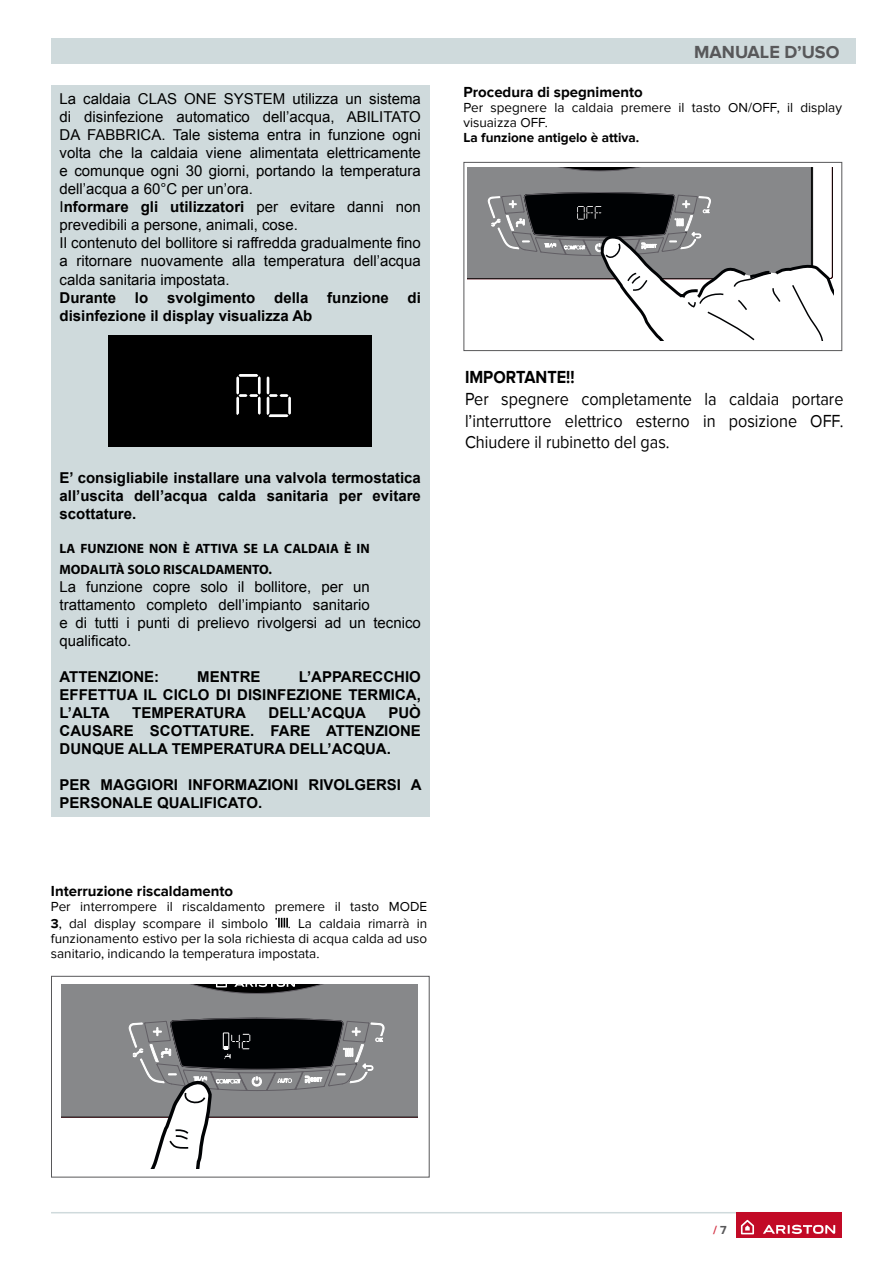
<style>
.page{position:relative;width:893px;height:1263px;background:#fff}
.page>*{position:absolute;margin:0;border:0;box-sizing:border-box;transform-origin:0 0}
.t1{font:18px/21.6px "Proxima Nova";color:#000;text-align:justify;scale:.9 1}
.t2{font:700 18px "Proxima Nova";color:#58585a}
.t3{font:700 18px "Proxima Nova";color:#000;scale:.9 1}
.t4{font:15px/18px "Arial";color:#000}
.t5{font:700 15px/18px "Arial";color:#000;text-align:justify}
.t6{font:700 15px "Proxima Nova";color:#000}
.t7{font:13.5px/15px "Proxima Nova";color:#000}
.t8{font:700 13.5px/21.6px "Myriad Pro";color:#000}
.t9{font:700 13.5px "Proxima Nova";color:#000}
.t10{font:700 12px "Proxima Nova";color:#d43345}
.s1{font-weight:700}
.s2{color:#58585a}
</style>
<div class="page">
<hr style="left:51px;top:1212px;width:791px;height:1px;background:#cfdadc">
<div style="left:736px;top:1212px;width:106px;height:26px;background:#c20a26"></div>
<svg style="left:741px;top:1220px;width:13px;height:14px"></svg>
<svg style="left:763px;top:1225px;width:72px;height:9px"></svg>
<div style="left:51px;top:38px;width:804px;height:26px;background:#cfdadc"></div>
<div style="left:51px;top:976px;width:379px;height:201px;border:1px solid #58585a"></div>
<div style="left:62px;top:985px;width:355px;height:132px;background:#87888a"></div>
<hr style="left:62px;top:1117px;width:355px;height:1px;background:#000">
<svg style="left:170px;top:985px;width:173px;height:9px;background:#575759"></svg>
<svg style="left:64px;top:1018px;width:320px;height:151px"></svg>
<svg style="left:275px;top:918px;width:13px;height:9px"></svg>
<div style="left:463px;top:162px;width:379px;height:189px;border:1px solid #58585a"></div>
<svg style="left:468px;top:168px;width:365px;height:173px"></svg>
<div style="left:51px;top:85px;width:378px;height:732px;background:#cfdadc"></div>
<div style="left:109px;top:335px;width:263px;height:111px;background:#000"></div>
<svg style="left:267px;top:376px;width:24px;height:41px"></svg>
<svg style="left:236px;top:374px;width:25px;height:41px"></svg>
<p class="t4" style="left:60px;top:90px;width:363px">La caldaia CLAS ONE SYSTEM utilizza un sistema di disinfezione automatico dell’acqua, ABILITATO DA FABBRICA. Tale sistema entra in funzione ogni volta che la caldaia viene alimentata elettricamente e comunque ogni 30 giorni, portando la temperatura dell’acqua a 60°C per un’ora.<br>I<span class="s1">nformare gli utilizzatori</span> per evitare danni non prevedibili a persone, animali, cose.<br>Il contenuto del bollitore si raffredda gradualmente fino a ritornare nuovamente alla temperatura dell’acqua calda sanitaria impostata.</p>
<p class="t5" style="left:60px;top:289px;width:58px">Durante</p>
<p class="t5" style="left:135px;top:289px;width:15px">lo</p>
<p class="t5" style="left:167px;top:289px;width:90px">svolgimento</p>
<p class="t5" style="left:274px;top:289px;width:36px">della</p>
<p class="t5" style="left:327px;top:289px;width:63px">funzione</p>
<p class="t5" style="left:408px;top:289px;width:15px">di</p>
<p class="t5" style="left:60px;top:307px;width:254px">disinfezione il display visualizza Ab</p>
<p class="t5" style="left:60px;top:469px;width:363px">E’ consigliabile installare una valvola termostatica all’uscita dell’acqua calda sanitaria per evitare scottature.</p>
<p class="t8" style="left:60px;top:537px;width:312px">LA FUNZIONE NON È ATTIVA SE LA CALDAIA È IN<br>MODALITÀ SOLO RISCALDAMENTO.</p>
<p class="t4" style="left:60px;top:578px;width:363px">La funzione copre solo il bollitore, per un trattamento completo dell’impianto sanitario<br>e di tutti i punti di prelievo rivolgersi ad un tecnico qualificato.</p>
<p class="t5" style="left:60px;top:668px;width:101px">ATTENZIONE:</p>
<p class="t5" style="left:197px;top:668px;width:65px">MENTRE</p>
<p class="t5" style="left:60px;top:668px;width:363px;text-indent:239px">L’APPARECCHIO EFFETTUA IL CICLO DI DISINFEZIONE TERMICA, L’ALTA</p>
<p class="t5" style="left:60px;top:704px;width:363px;text-indent:329px">PUÒ CAUSARE SCOTTATURE. FARE ATTENZIONE DUNQUE ALLA TEMPERATURA DELL’ACQUA.</p>
<p class="t5" style="left:60px;top:776px;width:363px">PER MAGGIORI INFORMAZIONI RIVOLGERSI A<br>PERSONALE QUALIFICATO.</p>
<p class="t5" style="left:132px;top:704px;width:115px">TEMPERATURA</p>
<p class="t5" style="left:269px;top:704px;width:99px">DELL’ACQUA</p>
<p class="t6" style="left:51px;top:883px;width:184px">Interruzione riscaldamento</p>
<p class="t7" style="left:51px;top:899px;width:378px;line-height:16.2px">Per interrompere il riscaldamento premere il tasto MODE<br><span class="s1">3</span>, dal display scompare il simbolo</p>
<p class="t7" style="left:51px;top:916px;width:378px;text-align:justify;text-indent:237px">. La caldaia rimarrà in funzionamento estivo per la sola richiesta di acqua calda ad uso sanitario, indicando la temperatura impostata.</p>
<p class="t2" style="left:694px;top:42px;width:147px">MANUALE D’USO</p>
<p class="t6" style="left:463px;top:83px;width:181px">Procedura di spegnimento</p>
<p class="t7" style="left:463px;top:100px;width:380px">Per spegnere la caldaia premere il tasto ON/OFF, il display visuaizza OFF.</p>
<p class="t9" style="left:463px;top:130px;width:177px">La funzione antigelo è attiva.</p>
<p class="t3" style="left:465px;top:367px;width:123px">IMPORTANTE!!</p>
<p class="t1" style="left:465px;top:388px;width:422px">Per spegnere completamente la caldaia portare l’interruttore elettrico esterno in posizione OFF.<br>Chiudere il rubinetto del gas.</p>
<p class="t10" style="left:713px;top:1223px;width:15px">/ <span class="s2">7</span></p>
</div>
